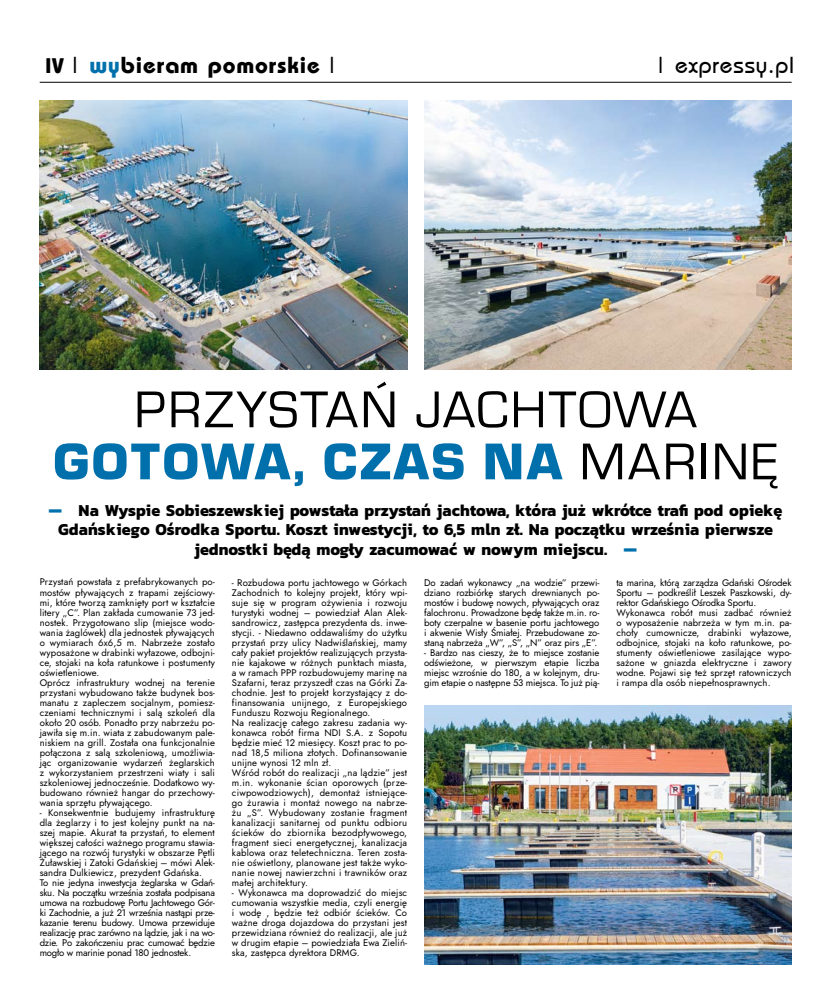
<style>
.page{position:relative;width:820px;height:993px;background:#fff}
.page>*{position:absolute;margin:0;border:0;box-sizing:border-box;transform-origin:0 0}
.t1{font:53.5px/52px "Eurostile TOT";letter-spacing:.04em;color:#000;text-align:center}
.t2{font:700 23px "Bahamas";letter-spacing:.04em;color:#000}
.t3{font:23px "Bahamas";letter-spacing:.04em;color:#000}
.t4{font:700 17px/19px "Kanit";letter-spacing:.01em;color:#000;text-align:center;scale:.95 1}
.t5{font:9.5px/10px "Jost";letter-spacing:.01em;color:#000}
.t6{font:9.5px/10px "Jost";letter-spacing:-.02em;color:#000}
.s1{font-size:21px}
.s2{font-weight:400}
.s3{color:#0070ad}
.s4{font-weight:900;color:#0070ad}
</style>
<div class="page">
<hr style="left:40px;top:82px;width:751px;height:1px;background:#000">
<img style="left:40px;top:100px;width:367px;height:269px">
<img style="left:424px;top:100px;width:367px;height:269px">
<img style="left:424px;top:705px;width:367px;height:259px">
<h2 class="t2" style="left:45px;top:52px;width:290px"><span class="s1">IV</span> <span class="s2">|</span> <span class="s3">wy</span>bieram pomorskie <span class="s2">|</span></h2>
<h2 class="t3" style="left:657px;top:53px;width:138px">| expressy.pl</h2>
<h1 class="t1" style="left:53px;top:384px;width:726px">PRZYSTAŃ JACHTOWA<br><span class="s4">GOTOWA, CZAS NA</span> MARINĘ</h1>
<h3 class="t4" style="left:49px;top:500px;width:773px"><span class="s4">―</span> Na Wyspie Sobieszewskiej powstała przystań jachtowa, która już wkrótce trafi pod opiekę<br>Gdańskiego Ośrodka Sportu. Koszt inwestycji, to 6,5 mln zł. Na początku września pierwsze jednostki będą mogły zacumować w nowym miejscu. <span class="s4">―</span></h3>
<p class="t5" style="left:40px;top:577px;width:177px">Przystań powstała z prefabrykowanych po&shy;mostów pływających z trapami zejściowy&shy;mi, które tworzą zamknięty port w kształcie litery „C”. Plan zakłada cumowanie 73 jed&shy;nostek. Przygotowano slip (miejsce wodo&shy;wania żaglówek) dla jednostek pływających o wymiarach 6x6,5 m. Nabrzeże zostało wyposażone w drabinki wyłazowe, odbojni&shy;ce, stojaki na koła ratunkowe i postumenty oświetleniowe.<br>Oprócz infrastruktury wodnej na terenie przystani wybudowano także budynek bos&shy;manatu z zapleczem socjalnym, pomiesz&shy;czeniami technicznymi i salą szkoleń dla około 20 osób. Ponadto przy nabrzeżu po&shy;jawiła się m.in. wiata z zabudowanym pale&shy;niskiem na grill. Została ona funkcjonalnie połączona z salą szkoleniową, umożliwia&shy;jąc organizowanie wydarzeń żeglarskich z wykorzystaniem przestrzeni wiaty i sali szkoleniowej jednocześnie. Dodatkowo wy&shy;budowano również hangar do przechowy&shy;wania sprzętu pływającego.</p>
<p class="t6" style="left:40px;top:807px;width:177px">- Konsekwentnie budujemy infrastrukturę dla żeglarzy i to jest kolejny punkt na na&shy;szej mapie. Akurat ta przystań, to element większej całości ważnego programu stawia&shy;jącego na rozwój turystyki w obszarze Pętli Żuławskiej i Zatoki Gdańskiej – mówi Alek&shy;sandra Dulkiewicz, prezydent Gdańska.<br>To nie jedyna inwestycja żeglarska w Gdań&shy;sku. Na początku września została podpisana umowa na rozbudowę Portu Jachtowego Gór&shy;ki Zachodnie, a już 21 września nastąpi prze&shy;kazanie terenu budowy. Umowa przewiduje realizację prac zarówno na lądzie, jak i na wo&shy;dzie. Po zakończeniu prac cumować będzie mogło w marinie ponad 180 jednostek.</p>
<p class="t5" style="left:232px;top:577px;width:177px">- Rozbudowa portu jachtowego w Górkach Zachodnich to kolejny projekt, który wpi&shy;suje się w program ożywienia i rozwoju turystyki wodnej – powiedział Alan Alek&shy;sandrowicz, zastępca prezydenta ds. inwe&shy;stycji. - Niedawno oddawaliśmy do użytku przystań przy ulicy Nadwiślańskiej, mamy cały pakiet projektów realizujących przysta&shy;nie kajakowe w różnych punktach miasta, a w ramach PPP rozbudowujemy marinę na Szafarni, teraz przyszedł czas na Górki Za&shy;chodnie. Jest to projekt korzystający z do&shy;finansowania unijnego, z Europejskiego Funduszu Rozwoju Regionalnego.<br>Na realizację całego zakresu zadania wy&shy;konawca robót firma NDI S.A. z Sopotu będzie mieć 12 miesięcy. Koszt prac to po&shy;nad 18,5 miliona złotych. Dofinansowanie unijne wynosi 12 mln zł.<br>Wśród robót do realizacji „na lądzie” jest m.in. wykonanie ścian oporowych (prze&shy;ciwpowodziowych), demontaż istniejące&shy;go żurawia i montaż nowego na nabrze&shy;żu „S”. Wybudowany zostanie fragment kanalizacji sanitarnej od punktu odbioru ścieków do zbiornika bezodpływowego, fragment sieci energetycznej, kanalizacja kablowa oraz teletechniczna. Teren zosta&shy;nie oświetlony, planowane jest także wyko&shy;nanie nowej nawierzchni i trawników oraz małej architektury.</p>
<p class="t5" style="left:232px;top:887px;width:177px;text-align:justify">- Wykonawca ma doprowadzić do miejsc cumowania wszystkie media, czyli energię i wodę , będzie też odbiór ścieków. Co ważne droga dojazdowa do przystani jest przewidziana również do realizacji, ale już w drugim etapie – powiedziała Ewa Zieliń&shy;ska, zastępca dyrektora DRMG.</p>
<p class="t5" style="left:424px;top:577px;width:177px;text-align:justify">Do zadań wykonawcy „na wodzie” przewi&shy;dziano rozbiórkę starych drewnianych po&shy;mostów i budowę nowych, pływających oraz falochronu. Prowadzone będę także m.in. ro&shy;boty czerpalne w basenie portu jachtowego i akwenie Wisły Śmiałej. Przebudowane zo&shy;staną nabrzeża „W”, „S”, „N” oraz pirs „E”.</p>
<p class="t5" style="left:424px;top:647px;width:177px;text-align:justify">- Bardzo nas cieszy, że to miejsce zostanie odświeżone, w pierwszym etapie liczba miejsc wzrośnie do 180, a w kolejnym, dru&shy;gim etapie o następne 53 miejsca. To już pią-</p>
<p class="t5" style="left:616px;top:577px;width:177px">ta marina, którą zarządza Gdański Ośrodek Sportu – podkreślił Leszek Paszkowski, dy&shy;rektor Gdańskiego Ośrodka Sportu.<br>Wykonawca robót musi zadbać również o wyposażenie nabrzeża w tym m.in. pa&shy;choły cumownicze, drabinki wyłazowe, odbojnice, stojaki na koło ratunkowe, po&shy;stumenty oświetleniowe zasilające wypo&shy;sażone w gniazda elektryczne i zawory wodne. Pojawi się też sprzęt ratowniczych i rampa dla osób niepełnosprawnych.</p>
</div>
